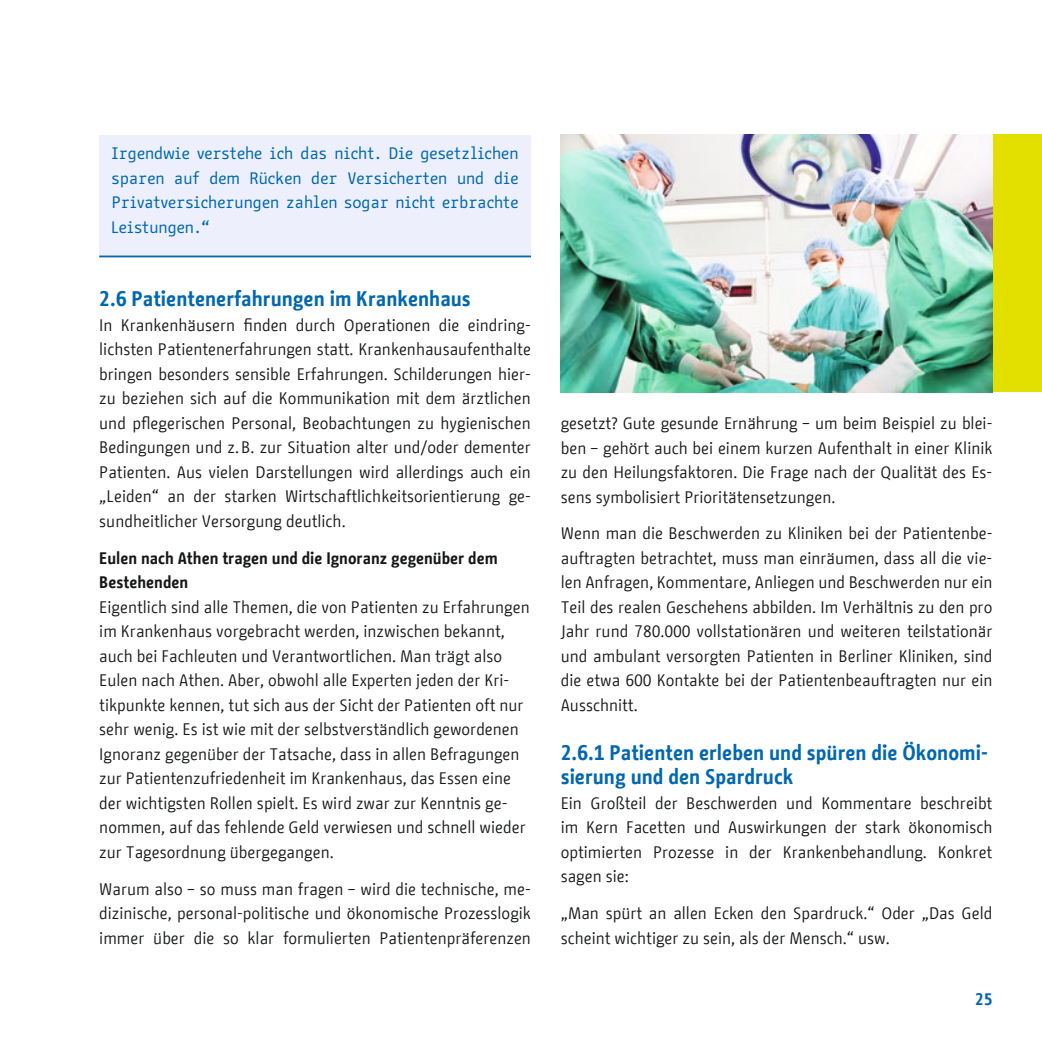
<style>
.page{position:relative;width:1042px;height:1042px;background:#fff}
.page>*{position:absolute;margin:0;border:0;box-sizing:border-box;transform-origin:0 0}
.t1{font:700 21px/24.5px "BMF Change";color:#0067b0}
.t2{font:16.62px/24.5px "BMF Change";color:#151616;text-align:justify}
.t3{font:16.62px/24.5px "BMF Change Letter";color:#0067b0;text-align:justify}
.t4{font:700 16.62px/24.5px "BMF Change";color:#151616}
.t5{font:700 16.62px "BMF Change";color:#0067b0}
</style>
<div class="page">
<div style="left:99px;top:135px;width:432px;height:122px;background:#edf0fc"></div>
<hr style="left:99px;top:256px;width:432px;height:1px;background:#0067b0">
<div style="left:992px;top:135px;width:50px;height:257px;background:#e3e000"></div>
<img style="left:561px;top:135px;width:431px;height:257px">
<p class="t3" style="left:112px;top:141px;width:408px">Irgendwie verstehe ich das nicht. Die gesetzlichen sparen auf dem Rücken der Versicherten und die Privatversicherungen zahlen sogar nicht erbrachte Leistungen.“</p>
<p class="t1" style="left:99px;top:287px;width:373px">2.6 Patientenerfahrungen im Krankenhaus</p>
<p class="t2" style="left:99px;top:313px;width:433px">In Krankenhäusern finden durch Operationen die eindring&shy;lichsten Patientenerfahrungen statt. Krankenhausaufenthalte bringen besonders sensible Erfahrungen. Schilderungen hier&shy;zu beziehen sich auf die Kommunikation mit dem ärztlichen und pflegerischen Personal, Beobachtungen zu hygienischen Bedingungen und z.B. zur Situation alter und/oder dementer Patienten. Aus vielen Darstellungen wird allerdings auch ein „Leiden“ an der starken Wirtschaftlichkeitsorientierung ge&shy;sundheitlicher Versorgung deutlich.</p>
<p class="t4" style="left:99px;top:546px;width:400px">Eulen nach Athen tragen und die Ignoranz gegenüber dem<br>Bestehenden</p>
<p class="t2" style="left:99px;top:595px;width:432px;text-align:left">Eigentlich sind alle Themen, die von Patienten zu Erfahrungen im Krankenhaus vorgebracht werden, inzwischen bekannt, auch bei Fachleuten und Verantwortlichen. Man trägt also Eulen nach Athen. Aber, obwohl alle Experten jeden der Kri&shy;tikpunkte kennen, tut sich aus der Sicht der Patienten oft nur sehr wenig. Es ist wie mit der selbstverständlich gewordenen Ignoranz gegenüber der Tatsache, dass in allen Befragungen zur Patientenzufriedenheit im Krankenhaus, das Essen eine der wichtigsten Rollen spielt. Es wird zwar zur Kenntnis ge&shy;nommen, auf das fehlende Geld verwiesen und schnell wieder zur Tagesordnung übergegangen.</p>
<p class="t2" style="left:99px;top:876px;width:433px">Warum also – so muss man fragen – wird die technische, me&shy;dizinische, personal-politische und ökonomische Prozesslogik immer über die so klar formulierten Patientenpräferenzen</p>
<p class="t2" style="left:561px;top:411px;width:433px">gesetzt? Gute gesunde Ernährung – um beim Beispiel zu blei&shy;ben – gehört auch bei einem kurzen Aufenthalt in einer Klinik zu den Heilungsfaktoren. Die Frage nach der Qualität des Es&shy;sens symbolisiert Prioritätensetzungen.</p>
<p class="t2" style="left:561px;top:521px;width:433px">Wenn man die Beschwerden zu Kliniken bei der Patientenbe&shy;auftragten betrachtet, muss man einräumen, dass all die vie&shy;len Anfragen, Kommentare, Anliegen und Beschwerden nur ein Teil des realen Geschehens abbilden. Im Verhältnis zu den pro Jahr rund 780.000 vollstationären und weiteren teilstationär und ambulant versorgten Patienten in Berliner Kliniken, sind die etwa 600 Kontakte bei der Patientenbeauftragten nur ein Ausschnitt.</p>
<p class="t1" style="left:561px;top:740px;width:429px">2.6.1 Patienten erleben und spüren die Ökonomi&shy;sierung und den Spardruck</p>
<p class="t2" style="left:561px;top:791px;width:433px">Ein Großteil der Beschwerden und Kommentare beschreibt im Kern Facetten und Auswirkungen der stark ökonomisch optimierten Prozesse in der Krankenbehandlung. Konkret sagen sie:</p>
<p class="t2" style="left:561px;top:901px;width:433px">„Man spürt an allen Ecken den Spardruck.“ Oder „Das Geld scheint wichtiger zu sein, als der Mensch.“ usw.</p>
<p class="t5" style="left:975px;top:987px;width:19px">25</p>
</div>
